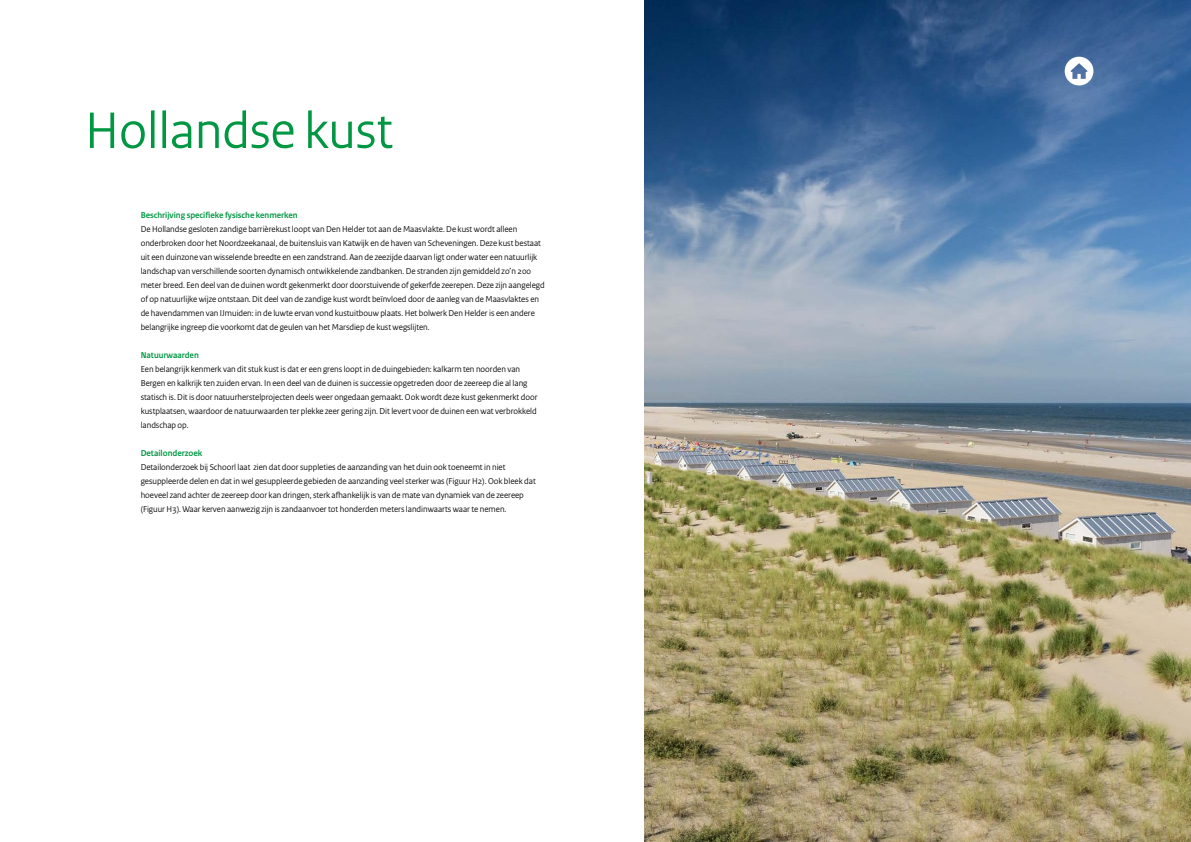
<style>
.page{position:relative;width:1191px;height:842px;background:#fff}
.page>*{position:absolute;margin:0;border:0;box-sizing:border-box;transform-origin:0 0}
.t1{font:54px "Rijksoverheid Sans";color:#009743}
.t2{font:9px/14px "Rijksoverheid Sans";color:#000}
.t3{font:700 9px "Rijksoverheid Sans";color:#009743}
</style>
<div class="page">
<img style="left:644px;top:0;width:547px;height:842px">
<svg style="left:1064px;top:57px;width:29px;height:28px"></svg>
<p class="t1" style="left:85px;top:99px;width:309px">Hollandse kust</p>
<p class="t3" style="left:141px;top:210px;width:159px">Beschrijving specifieke fysische kenmerken</p>
<p class="t2" style="left:141px;top:222px;width:405px">De Hollandse gesloten zandige barrièrekust loopt van Den Helder tot aan de Maasvlakte. De kust wordt alleen onderbroken door het Noordzeekanaal, de buitensluis van Katwijk en de haven van Scheveningen. Deze kust bestaat uit een duinzone van wisselende breedte en een zandstrand. Aan de zeezijde daarvan ligt onder water een natuurlijk landschap van verschillende soorten dynamisch ontwikkelende zandbanken. De stranden zijn gemiddeld zo’n 200 meter breed. Een deel van de duinen wordt gekenmerkt door doorstuivende of gekerfde zeerepen. Deze zijn aangelegd of op natuurlijke wijze ontstaan. Dit deel van de zandige kust wordt beïnvloed door de aanleg van de Maasvlaktes en de havendammen van IJmuiden: in de luwte ervan vond kustuitbouw plaats. Het bolwerk Den Helder is een andere belangrijke ingreep die voorkomt dat de geulen van het Marsdiep de kust wegslijten.</p>
<p class="t3" style="left:141px;top:350px;width:60px">Natuurwaarden</p>
<p class="t2" style="left:141px;top:362px;width:398px">Een belangrijk kenmerk van dit stuk kust is dat er een grens loopt in de duingebieden: kalkarm ten noorden van Bergen en kalkrijk ten zuiden ervan. In een deel van de duinen is successie opgetreden door de zeereep die al lang statisch is. Dit is door natuurherstelprojecten deels weer ongedaan gemaakt. Ook wordt deze kust gekenmerkt door kustplaatsen, waardoor de natuurwaarden ter plekke zeer gering zijn. Dit levert voor de duinen een wat verbrokkeld landschap op.</p>
<p class="t3" style="left:141px;top:448px;width:63px">Detailonderzoek</p>
<p class="t2" style="left:141px;top:460px;width:396px">Detailonderzoek bij Schoorl laat zien dat door suppleties de aanzanding van het duin ook toeneemt in niet gesuppleerde delen en dat in wel gesuppleerde gebieden de aanzanding veel sterker was (Figuur H2). Ook bleek dat hoeveel zand achter de zeereep door kan dringen, sterk afhankelijk is van de mate van dynamiek van de zeereep (Figuur H3). Waar kerven aanwezig zijn is zandaanvoer tot honderden meters landinwaarts waar te nemen.</p>
</div>
